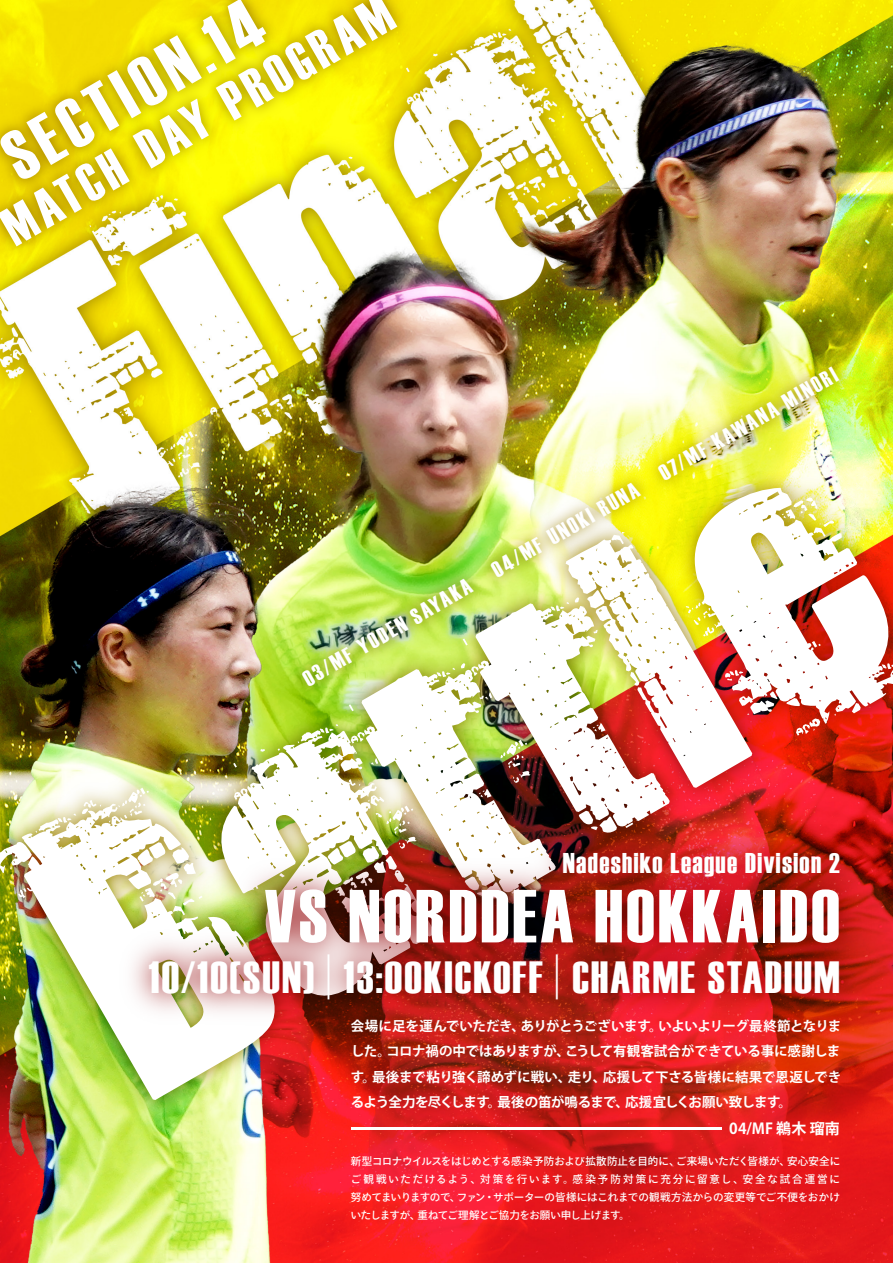
<style>
.page{position:relative;width:893px;height:1263px;background:#fff}
.page>*{position:absolute;margin:0;border:0;box-sizing:border-box;transform-origin:0 0}
.t1{font:450px "Docteur Atomic";color:#fff}
.t2{font:75px "Haettenschweiler";letter-spacing:.045em;color:#fff}
.t3{font:70.5px "Haettenschweiler";color:#fff}
.t4{font:54px "Haettenschweiler";color:#fff}
.t5{font:45px "Haettenschweiler";letter-spacing:.045em;color:#fff}
.t6{font:28.5px "Haettenschweiler";letter-spacing:.045em;color:#fff}
.t7{font:22.5px "Haettenschweiler";color:#fff}
.t8{font:700 15px "Koz Go Pr 6 N";letter-spacing:.01em;color:#fff}
.t9{font:700 13.5px/25.5px "Koz Go Pr 6 N";letter-spacing:-.035em;color:#fff;text-align:justify}
.t10{font:500 10.5px/18px "Ryo Gothic Plus N";letter-spacing:-.015em;color:#fff;text-align:justify}
.s1{font-family:"Koz Go Pr 6 N"}
</style>
<div class="page">
<img style="left:0;top:0;width:893px;height:1263px">
<img style="left:0;top:314px;width:893px;height:856px">
<img style="left:280px;top:343px;width:585px;height:370px">
<img style="left:0;top:0;width:432px;height:283px">
<hr style="left:351px;top:1127px;width:370px;height:2px;background:#fff">
<img style="left:57px;top:810px;width:825px;height:237px">
<h3 class="t4" style="left:-12px;top:199px;width:443px;rotate:-30deg">MATCH DAY PROGRAM</h3>
<h3 class="t3" style="left:-15px;top:120px;width:289px;rotate:-30deg">SECTION.14</h3>
<h3 class="t7" style="left:297px;top:667px;width:614px;rotate:-30deg">03/MF YODEN SAYAKA 04/MF UNOKI RUNA 07/MF KAWANA MINORI</h3>
<h1 class="t1" style="left:6px;top:846px;width:887px;rotate:-30deg">Battle</h1>
<h3 class="t6" style="left:563px;top:843px;width:278px">Nadeshiko League Division 2</h3>
<h2 class="t2" style="left:265px;top:865px;width:576px">VS NORDDEA HOKKAIDO</h2>
<h3 class="t5" style="left:149px;top:946px;width:693px">10/10(SUN)<span class="s1">｜</span>13:00KICKOFF<span class="s1">｜</span>CHARME STADIUM</h3>
<p class="t9" style="left:351px;top:1013px;width:492px">会場に足を運んでいただき、ありがとうございます。いよいよリーグ最終節となりました。コロナ禍の中ではありますが、こうして有観客試合ができている事に感謝します。最後まで粘り強く諦めずに戦い、走り、応援して下さる皆様に結果で恩返しできるよう全力を尽くします。最後の笛が鳴るまで、応援宜しくお願い致します。</p>
<h3 class="t8" style="left:729px;top:1120px;width:112px">04/MF 鵜木 瑠南</h3>
<p class="t10" style="left:351px;top:1153px;width:491px">新型コロナウイルスをはじめとする感染予防および拡散防止を目的に、ご来場いただく皆様が、安心安全にご観戦いただけるよう、対策を行います。感染予防対策に充分に留意し、安全な試合運営に努めてまいりますので、ファン・サポーターの皆様にはこれまでの観戦方法からの変更等でご不便をおかけいたしますが、重ねてご理解とご協力をお願い申し上げます。</p>
</div>
